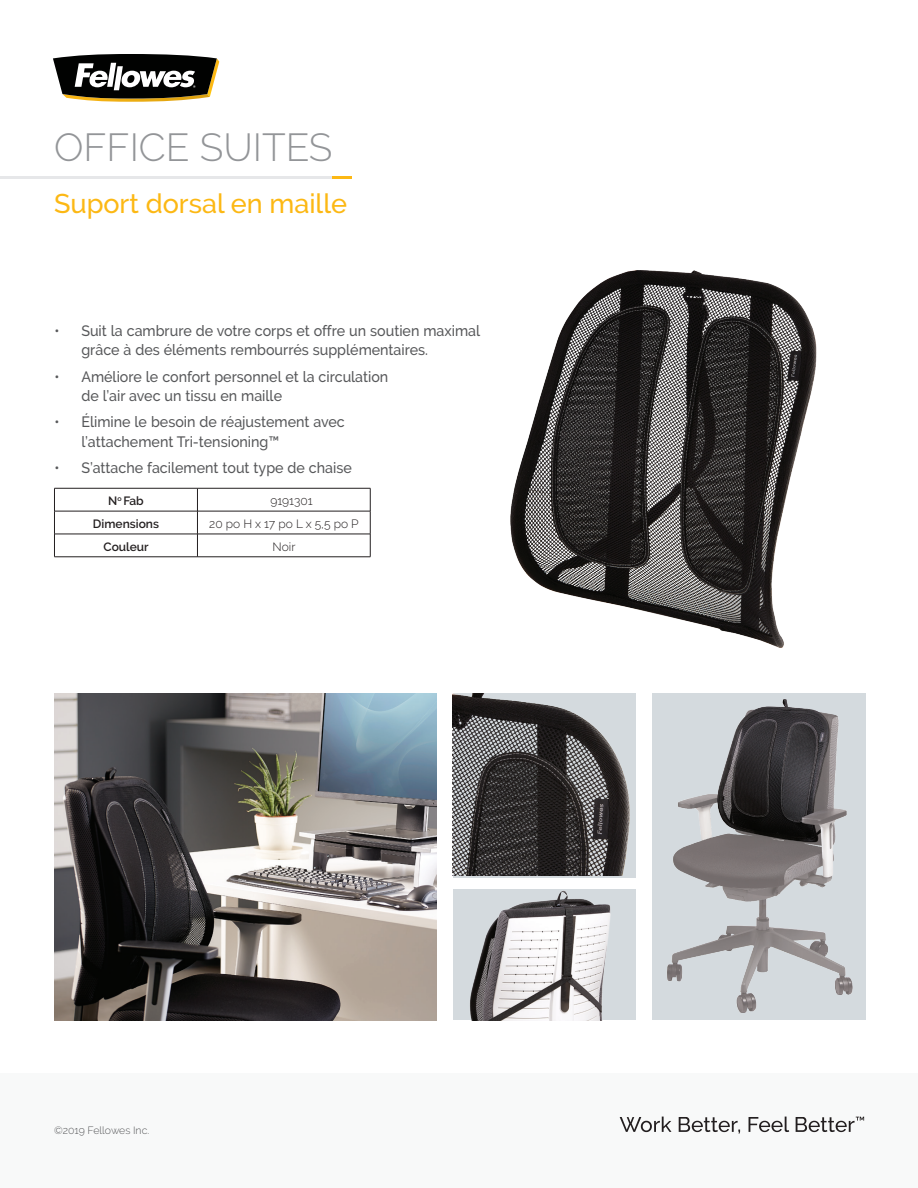
<style>
.page{position:relative;width:918px;height:1188px;background:#fff}
.page>*{position:absolute;margin:0;border:0;box-sizing:border-box;transform-origin:0 0}
.t1{font:300 39px "Raleway";color:#939598}
.t2{font:500 27px "Raleway";color:#fcb814}
.t3{font:500 15px/19.5px "Raleway";color:#57585a;scale:.95 1}
.t4{font:300 12px "Raleway";color:#231f20}
.t5{font:600 12px "Raleway";color:#231f20}
.t6{font:300 10.5px "Raleway";color:#57585a}
</style>
<div class="page">
<div style="left:0;top:1073px;width:918px;height:115px;background:#f8f9f9"></div>
<svg style="left:53px;top:54px;width:166px;height:48px"></svg>
<svg style="left:620px;top:1117px;width:51px;height:15px"></svg>
<svg style="left:679px;top:1117px;width:61px;height:17px"></svg>
<svg style="left:749px;top:1117px;width:40px;height:15px"></svg>
<svg style="left:796px;top:1117px;width:68px;height:15px"></svg>
<hr style="left:332px;top:176px;width:20px;height:3px;background:#fcb814">
<hr style="left:0;top:176px;width:332px;height:3px;background:#e6e7e9">
<hr style="left:54px;top:488px;width:143px;height:1px;background:#231f20">
<hr style="left:197px;top:488px;width:173px;height:1px;background:#231f20">
<hr style="left:54px;top:511px;width:143px;height:1px;background:#231f20">
<hr style="left:197px;top:511px;width:173px;height:1px;background:#231f20">
<hr style="left:54px;top:534px;width:143px;height:1px;background:#231f20">
<svg style="left:54px;top:488px;width:1px;height:69px"></svg>
<hr style="left:197px;top:534px;width:173px;height:1px;background:#231f20">
<svg style="left:197px;top:488px;width:1px;height:69px"></svg>
<svg style="left:370px;top:488px;width:1px;height:69px"></svg>
<hr style="left:54px;top:557px;width:143px;height:1px;background:#231f20">
<hr style="left:197px;top:557px;width:173px;height:1px;background:#231f20">
<img style="left:510px;top:270px;width:307px;height:378px">
<div style="left:652px;top:693px;width:214px;height:327px;background:#d4dade"></div>
<img style="left:54px;top:693px;width:382px;height:327px">
<img style="left:667px;top:700px;width:186px;height:313px">
<div style="left:453px;top:889px;width:183px;height:131px;background:#d4dade"></div>
<img style="left:453px;top:693px;width:182px;height:183px">
<img style="left:470px;top:890px;width:141px;height:130px">
<h1 class="t1" style="left:54px;top:124px;width:280px">OFFICE SUITES</h1>
<h2 class="t2" style="left:54px;top:188px;width:295px">Suport dorsal en maille</h2>
<p class="t3" style="left:81px;top:321px;width:421px;text-indent:-27px">• Suit la cambrure de votre corps et offre un soutien maximal grâce à des éléments rembourrés supplémentaires.</p>
<p class="t3" style="left:81px;top:367px;width:325px;text-indent:-27px">• Améliore le confort personnel et la circulation de l’air avec un tissu en maille</p>
<p class="t3" style="left:81px;top:412px;width:279px;text-indent:-27px">• Élimine le besoin de réajustement avec l’attachement Tri-tensioning™</p>
<p class="t3" style="left:54px;top:458px;width:315px">• S’attache facilement tout type de chaise</p>
<p class="t5" style="left:108px;top:494px;width:37px">N<sup>o</sup> Fab</p>
<p class="t4" style="left:270px;top:494px;width:44px">9191301</p>
<p class="t5" style="left:93px;top:517px;width:68px">Dimensions</p>
<p class="t4" style="left:209px;top:517px;width:151px">20 po H x 17 po L x 5,5 po P</p>
<p class="t5" style="left:103px;top:540px;width:47px">Couleur</p>
<p class="t4" style="left:273px;top:540px;width:24px">Noir</p>
<p class="t6" style="left:54px;top:1124px;width:97px">©2019 Fellowes Inc.</p>
</div>
